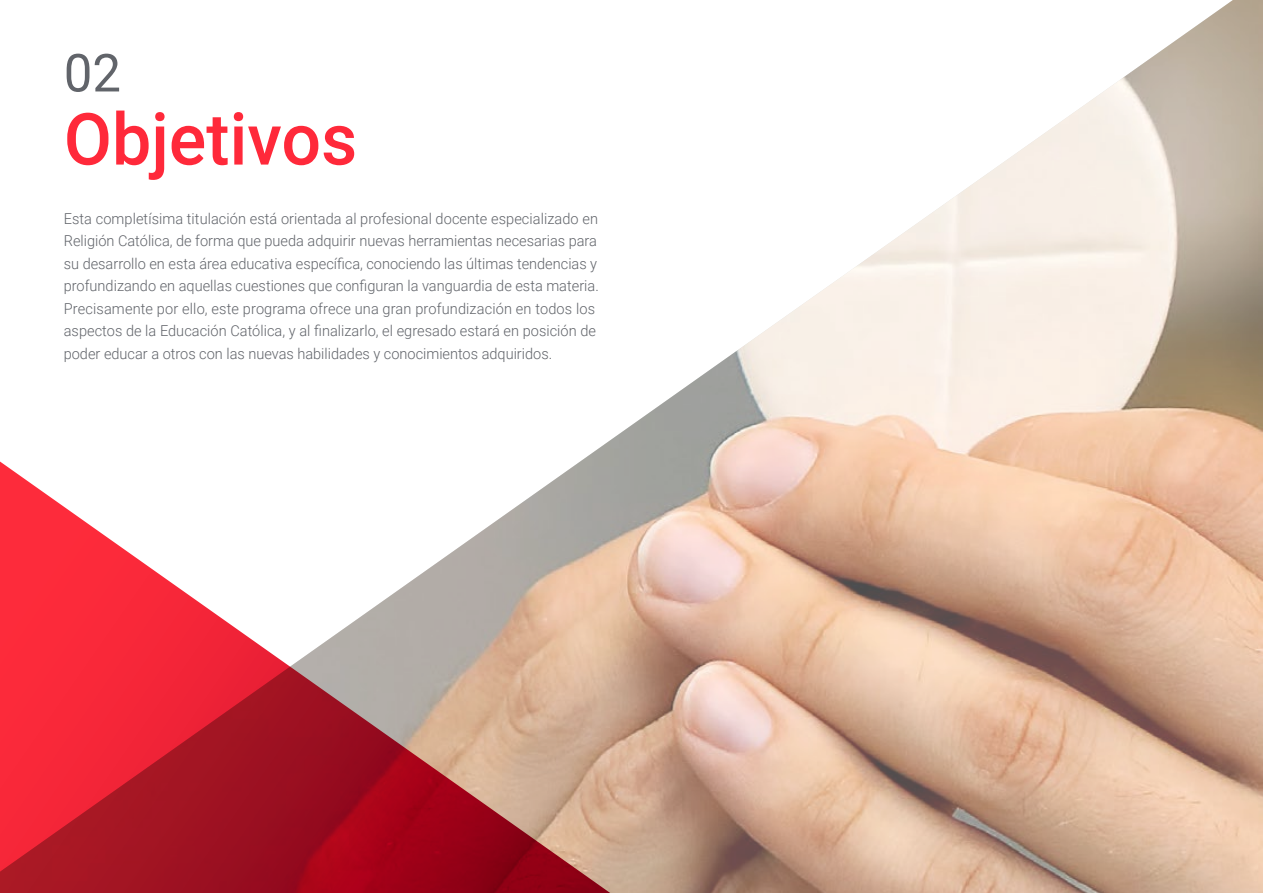
<style>
.page{position:relative;width:1263px;height:893px;background:#fff}
.page>*{position:absolute;margin:0;border:0;box-sizing:border-box;transform-origin:0 0}
.t1{font:500 72px "Roboto";color:#ff293a}
.t2{font:52.5px "Roboto";color:#61646a}
.t3{font:300 15px/22.5px "Roboto";color:#61646a}
</style>
<div class="page">
<img style="left:602px;top:0;width:661px;height:893px">
<svg style="left:0;top:446px;width:640px;height:447px"></svg>
<h2 class="t2" style="left:64px;top:36px;width:59px">02</h2>
<h1 class="t1" style="left:64px;top:89px;width:295px">Objetivos</h1>
<p class="t3" style="left:64px;top:207px;width:536px">Esta completísima titulación está orientada al profesional docente especializado en Religión Católica, de forma que pueda adquirir nuevas herramientas necesarias para su desarrollo en esta área educativa específica, conociendo las últimas tendencias y profundizando en aquellas cuestiones que configuran la vanguardia de esta materia.<br>Precisamente por ello, este programa ofrece una gran profundización en todos los aspectos de la Educación Católica, y al finalizarlo, el egresado estará en posición de poder educar a otros con las nuevas habilidades y conocimientos adquiridos.</p>
</div>
